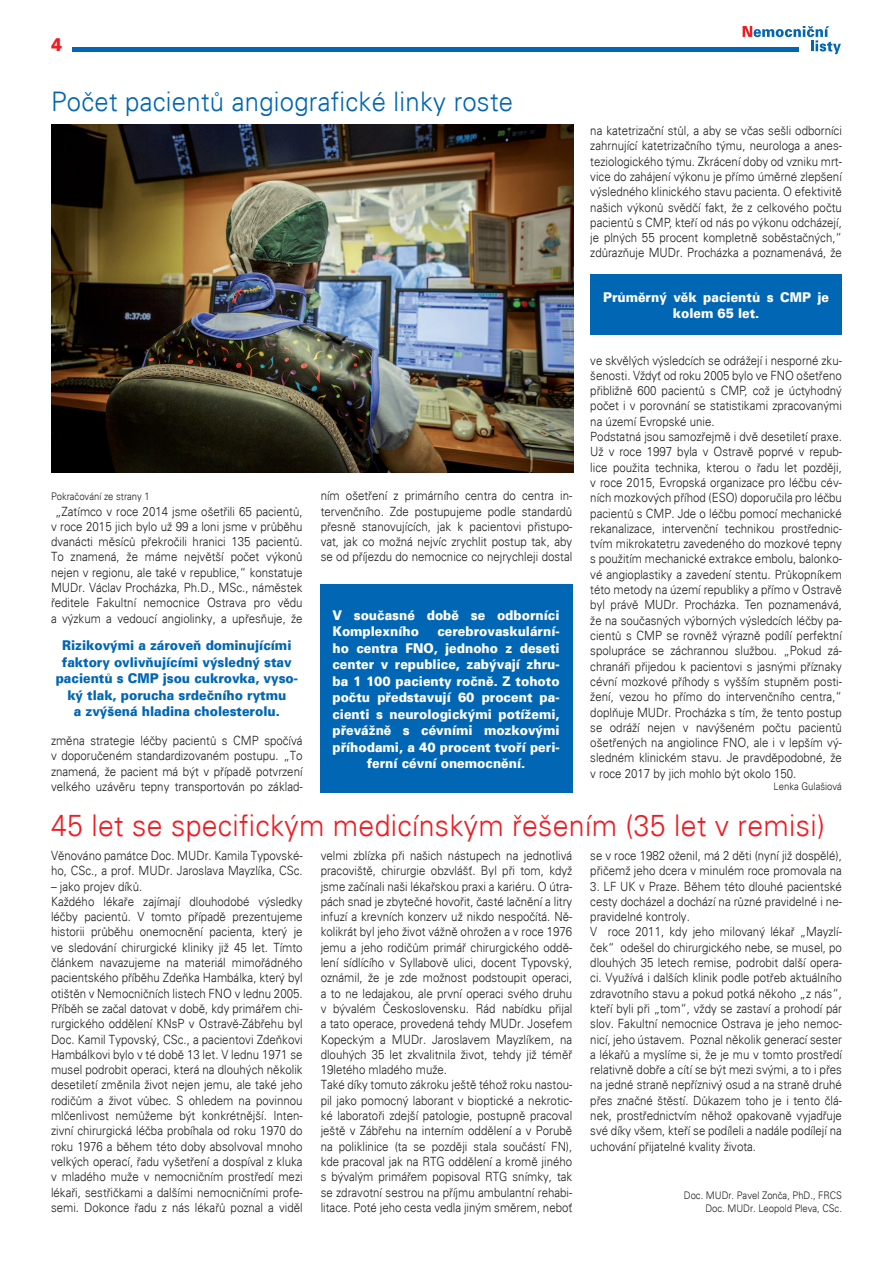
<style>
.page{position:relative;width:893px;height:1263px;background:#fff}
.page>*{position:absolute;margin:0;border:0;box-sizing:border-box;transform-origin:0 0}
.t1{font:30px "USA Light";letter-spacing:.01em;color:#ee1d23;scale:.95 1}
.t2{font:27px "USA Light";letter-spacing:.01em;color:#0166b3;scale:.95 1}
.t3{font:18.15px "USA Black";color:#ee1d23;scale:.91 1}
.t4{font:13.5px/16.5px "USA Black";color:#fff;text-align:center;scale:.91 1}
.t5{font:13.5px/16.5px "USA Black";color:#0166b3;text-align:center;scale:.91 1}
.t6{font:12.75px/15.3px "USA Light";color:#231f20;scale:.9 1}
.t7{font:10.5px/12.6px "USA Light";color:#231f20;text-align:right;scale:.9 1}
</style>
<div class="page">
<hr style="left:72px;top:47px;width:727px;height:4px;background:#0166b3">
<svg style="left:743px;top:26px;width:98px;height:28px"></svg>
<img style="left:51px;top:125px;width:522px;height:348px">
<div style="left:590px;top:274px;width:252px;height:61px;background:#0166b3"></div>
<div style="left:320px;top:584px;width:252px;height:209px;background:#0166b3"></div>
<h3 class="t3" style="left:51px;top:34px;width:14px">4</h3>
<h2 class="t2" style="left:51px;top:86px;width:488px">Počet pacientů angiografické linky roste</h2>
<p class="t7" style="left:51px;top:490px;width:111px">Pokračování ze strany 1</p>
<p class="t6" style="left:51px;top:503px;width:281px;text-align:center">„Zatímco v roce 2014 jsme ošetřili 65 pacientů, v roce 2015 jich bylo už 99 a loni jsme v průběhu dvanácti měsíců překročili hranici 135 pacientů.<br>To znamená, že máme největší počet výkonů nejen v regionu, ale také v republice,“ konstatuje MUDr. Václav Procházka, Ph.D., MSc., náměstek ředitele Fakultní nemocnice Ostrava pro vědu a výzkum a vedoucí angiolinky, a upřesňuje, že</p>
<p class="t5" style="left:56px;top:637px;width:268px">Rizikovými a zároveň dominujícími faktory ovlivňujícími výsledný stav pacientů s CMP jsou cukrovka, vyso&shy;ký tlak, porucha srdečního rytmu<br>a zvýšená hladina cholesterolu.</p>
<p class="t6" style="left:51px;top:733px;width:281px;text-align:justify">změna strategie léčby pacientů s CMP spočívá v doporučeném standardizovaném postupu. „To znamená, že pacient má být v případě potvrzení velkého uzávěru tepny transportován po základ-</p>
<p class="t6" style="left:321px;top:488px;width:281px;text-align:justify">ním ošetření z primárního centra do centra in&shy;tervenčního. Zde postupujeme podle standardů přesně stanovujících, jak k pacientovi přistupo&shy;vat, jak co možná nejvíc zrychlit postup tak, aby se od příjezdu do nemocnice co nejrychleji dostal</p>
<p class="t4" style="left:332px;top:607px;width:251px;text-align:left">V současné době se odborníci<br>Komplexního</p>
<p class="t4" style="left:437px;top:623px;width:136px">cerebrovaskulární-</p>
<p class="t4" style="left:332px;top:640px;width:251px">ho centra FNO, jednoho z deseti</p>
<p class="t4" style="left:332px;top:656px;width:251px">center v republice, zabývají zhru-</p>
<p class="t4" style="left:332px;top:673px;width:251px">ba 1 100 pacienty ročně. Z tohoto</p>
<p class="t4" style="left:332px;top:689px;width:251px">počtu představují 60 procent pa-</p>
<p class="t4" style="left:332px;top:706px;width:251px">cienti s neurologickými potížemi,</p>
<p class="t4" style="left:332px;top:722px;width:251px">převážně s cévními mozkovými</p>
<p class="t4" style="left:332px;top:739px;width:251px">příhodami, a 40 procent tvoří peri-</p>
<p class="t4" style="left:367px;top:755px;width:176px">ferní cévní onemocnění.</p>
<p class="t6" style="left:590px;top:123px;width:281px;text-align:justify">na katetrizační stůl, a aby se včas sešli odborníci zahrnující katetrizačního týmu, neurologa a anes&shy;teziologického týmu. Zkrácení doby od vzniku mrt&shy;vice do zahájení výkonu je přímo úměrné zlepšení výsledného klinického stavu pacienta. O efektivitě našich výkonů svědčí fakt, že z celkového počtu pacientů s CMP, kteří od nás po výkonu odcházejí, je plných 55 procent kompletně soběstačných,“ zdůrazňuje MUDr. Procházka a poznamenává, že</p>
<p class="t4" style="left:603px;top:288px;width:250px">Průměrný věk pacientů s CMP je kolem 65 let.</p>
<p class="t6" style="left:590px;top:352px;width:281px">ve skvělých výsledcích se odrážejí i nesporné zku&shy;šenosti. Vždyť od roku 2005 bylo ve FNO ošetřeno přibližně 600 pacientů s CMP, což je úctyhodný počet i v porovnání se statistikami zpracovanými na území Evropské unie.<br>Podstatná jsou samozřejmě i dvě desetiletí praxe.<br>Už v roce 1997 byla v Ostravě poprvé v repub&shy;lice použita technika, kterou o řadu let později, v roce 2015, Evropská organizace pro léčbu cév&shy;ních mozkových příhod (ESO) doporučila pro léčbu pacientů s CMP. Jde o léčbu pomocí mechanické rekanalizace, intervenční technikou prostřednic&shy;tvím mikrokatetru zavedeného do mozkové tepny s použitím mechanické extrakce embolu, balonko&shy;vé angioplastiky a zavedení stentu. Průkopníkem této metody na území republiky a přímo v Ostravě byl právě MUDr. Procházka. Ten poznamenává, že na současných výborných výsledcích léčby pa&shy;cientů s CMP se rovněž výrazně podílí perfektní spolupráce se záchrannou službou. „Pokud zá&shy;chranáři přijedou k pacientovi s jasnými příznaky cévní mozkové příhody s vyšším stupněm posti&shy;žení, vezou ho přímo do intervenčního centra,“ doplňuje MUDr. Procházka s tím, že tento postup se odráží nejen v navýšeném počtu pacientů ošetřených na angiolince FNO, ale i v lepším vý&shy;sledném klinickém stavu. Je pravděpodobné, že v roce 2017 by jich mohlo být okolo 150.</p>
<p class="t7" style="left:774px;top:780px;width:77px">Lenka Gulašiová</p>
<h1 class="t1" style="left:51px;top:808px;width:816px">45 let se specifickým medicínským řešením (35 let v remisi)</h1>
<p class="t6" style="left:51px;top:848px;width:281px">Věnováno památce Doc. MUDr. Kamila Typovské&shy;ho, CSc., a prof. MUDr. Jaroslava Mayzlíka, CSc.</p>
<p class="t6" style="left:51px;top:878px;width:281px">– jako projev díků.<br>Každého lékaře zajímají dlouhodobé výsledky léčby pacientů. V tomto případě prezentujeme historii průběhu onemocnění pacienta, který je ve sledování chirurgické kliniky již 45 let. Tímto článkem navazujeme na materiál mimořádného pacientského příběhu Zdeňka Hambálka, který byl otištěn v Nemocničních listech FNO v lednu 2005.<br>Příběh se začal datovat v době, kdy primářem chi&shy;rurgického oddělení KNsP v Ostravě-Zábřehu byl Doc. Kamil Typovský, CSc., a pacientovi Zdeňkovi Hambálkovi bylo v té době 13 let. V lednu 1971 se musel podrobit operaci, která na dlouhých několik desetiletí změnila život nejen jemu, ale také jeho rodičům a život vůbec. S ohledem na povinnou mlčenlivost nemůžeme být konkrétnější. Inten&shy;zivní chirurgická léčba probíhala od roku 1970 do roku 1976 a během této doby absolvoval mnoho velkých operací, řadu vyšetření a dospíval z kluka v mladého muže v nemocničním prostředí mezi lékaři, sestřičkami a dalšími nemocničními profe&shy;semi. Dokonce řadu z nás lékařů poznal a viděl</p>
<p class="t6" style="left:321px;top:848px;width:281px">velmi zblízka při našich nástupech na jednotlivá pracoviště, chirurgie obzvlášť. Byl při tom, když jsme začínali naši lékařskou praxi a kariéru. O útra&shy;pách snad je zbytečné hovořit, časté lačnění a litry infuzí a krevních konzerv už nikdo nespočítá. Ně&shy;kolikrát byl jeho život vážně ohrožen a v roce 1976 jemu a jeho rodičům primář chirurgického oddě&shy;lení sídlícího v Syllabově ulici, docent Typovský, oznámil, že je zde možnost podstoupit operaci, a to ne ledajakou, ale první operaci svého druhu v bývalém Československu. Rád nabídku přijal a tato operace, provedená tehdy MUDr. Josefem Kopeckým a MUDr. Jaroslavem Mayzlíkem, na dlouhých 35 let zkvalitnila život, tehdy již téměř 19letého mladého muže.<br>Také díky tomuto zákroku ještě téhož roku nastou&shy;pil jako pomocný laborant v bioptické a nekrotic&shy;ké laboratoři zdejší patologie, postupně pracoval ještě v Zábřehu na interním oddělení a v Porubě na poliklinice (ta se později stala součástí FN), kde pracoval jak na RTG oddělení a kromě jiného s bývalým primářem popisoval RTG snímky, tak se zdravotní sestrou na příjmu ambulantní rehabi&shy;litace. Poté jeho cesta vedla jiným směrem, neboť</p>
<p class="t6" style="left:590px;top:848px;width:281px">se v roce 1982 oženil, má 2 děti (nyní již dospělé), přičemž jeho dcera v minulém roce promovala na</p>
<p class="t6" style="left:590px;top:878px;width:281px">3. LF UK v Praze. Během této dlouhé pacientské cesty docházel a dochází na různé pravidelné i ne&shy;pravidelné kontroly.<br>V roce 2011, kdy jeho milovaný lékař „Mayzlí&shy;ček“ odešel do chirurgického nebe, se musel, po dlouhých 35 letech remise, podrobit další opera&shy;ci. Využívá i dalších klinik podle potřeb aktuálního zdravotního stavu a pokud potká někoho „z nás“, kteří byli při „tom“, vždy se zastaví a prohodí pár slov. Fakultní nemocnice Ostrava je jeho nemoc&shy;nicí, jeho ústavem. Poznal několik generací sester a lékařů a myslíme si, že je mu v tomto prostředí relativně dobře a cítí se být mezi svými, a to i přes na jedné straně nepříznivý osud a na straně druhé přes značné štěstí. Důkazem toho je i tento člá&shy;nek, prostřednictvím něhož opakovaně vyjadřuje své díky všem, kteří se podíleli a nadále podílejí na uchování přijatelné kvality života.</p>
<p class="t7" style="left:684px;top:1189px;width:177px">Doc. MUDr. Pavel Zonča, PhD., FRCS<br>Doc. MUDr. Leopold Pleva, CSc.</p>
</div>
